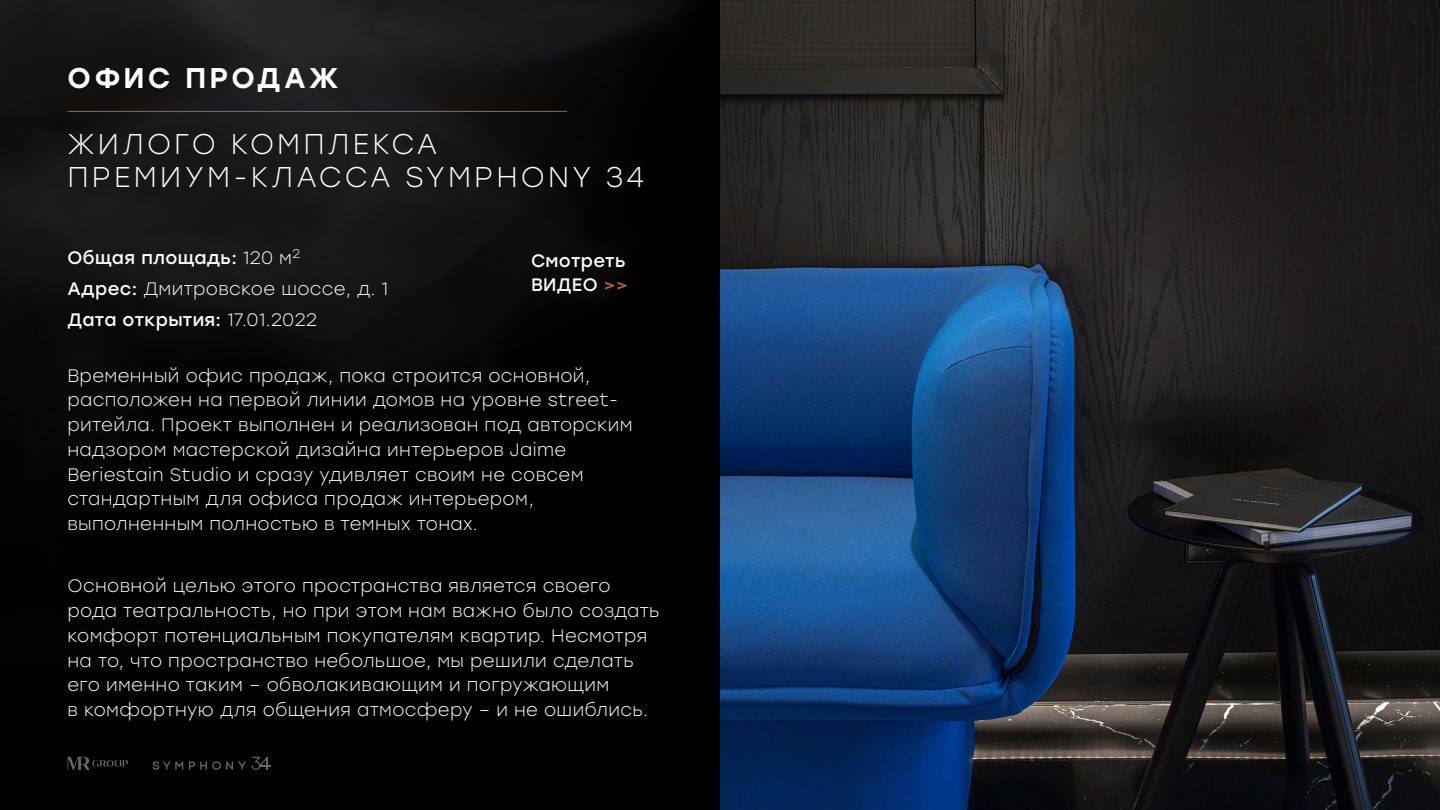
<style>
.page{position:relative;width:1440px;height:810px;background:#fff}
.page>*{position:absolute;margin:0;border:0;box-sizing:border-box;transform-origin:0 0}
.t1{font:300 28.5px/32.8px "Stolzl";letter-spacing:.11em;color:#fff}
.t2{font:500 28.5px "Stolzl";letter-spacing:.11em;color:#fff}
.t3{font:300 18px/24.8px "Stolzl";letter-spacing:.02em;color:#fff}
.t4{font:18px/24.8px "Stolzl";letter-spacing:.02em;color:#fff}
.s1{font-weight:400}
.s2{color:#a96346}
</style>
<div class="page">
<div style="left:0;top:0;width:720px;height:810px;background:#000"></div>
<img style="left:0;top:0;width:687px;height:374px">
<hr style="left:68px;top:111px;width:499px;height:1px;background:#a86147">
<img style="left:720px;top:0;width:720px;height:810px">
<svg style="left:67px;top:757px;width:61px;height:13px"></svg>
<svg style="left:252px;top:757px;width:19px;height:13px"></svg>
<svg style="left:153px;top:761px;width:93px;height:9px"></svg>
<h1 class="t2" style="left:68px;top:57px;width:273px">ОФИС ПРОДАЖ</h1>
<h1 class="t1" style="left:68px;top:127px;width:578px">ЖИЛОГО КОМПЛЕКСА<br>ПРЕМИУМ-КЛАССА SYMPHONY 34</h1>
<p class="t3" style="left:68px;top:241px;width:322px;line-height:31.1px"><span class="s1">Общая площадь:</span> 120 м<sup>2<br></sup><span class="s1">Адрес:</span> Дмитровское шоссе, д. 1<br><span class="s1">Дата открытия:</span> 17.01.2022</p>
<p class="t3" style="left:68px;top:362px;width:567px">Временный офис продаж, пока строится основной, расположен на первой линии домов на уровне street&shy;ритейла. Проект выполнен и реализован под авторским надзором мастерской дизайна интерьеров Jaime Beriestain Studio и сразу удивляет своим не совсем стандартным для офиса продаж интерьером, выполненным полностью в темных тонах.</p>
<p class="t4" style="left:531px;top:247px;width:99px">Смотреть<br>ВИДЕО <span class="s2">&gt;&gt;</span></p>
<p class="t3" style="left:68px;top:573px;width:594px">Основной целью этого пространства является своего рода театральность, но при этом нам важно было создать комфорт потенциальным покупателям квартир. Несмотря на то, что пространство небольшое, мы решили сделать его именно таким – обволакивающим и погружающим<br>в комфортную для общения атмосферу – и не ошиблись.</p>
</div>
